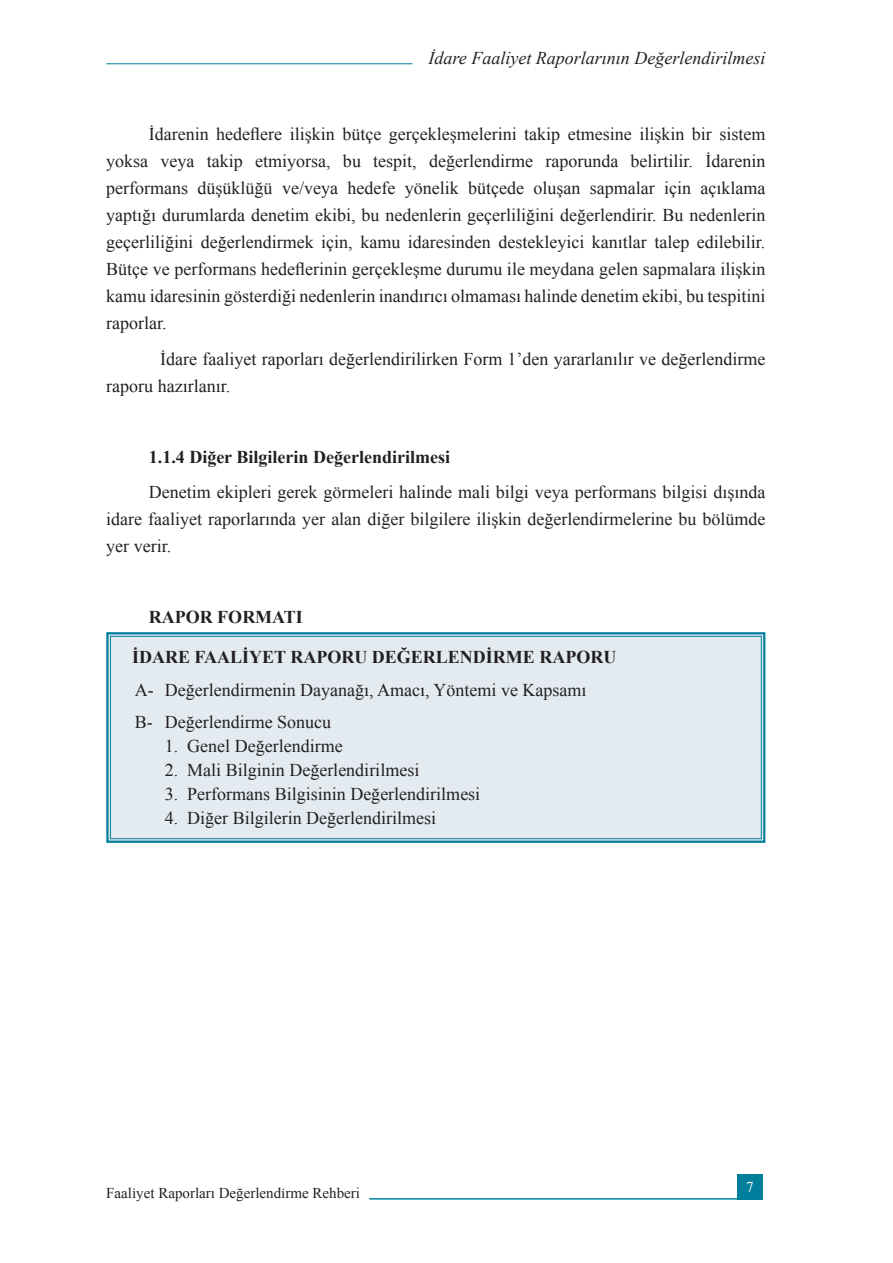
<style>
.page{position:relative;width:893px;height:1263px;background:#fff}
.page>*{position:absolute;margin:0;border:0;box-sizing:border-box;transform-origin:0 0}
.t1{font:18px/27px "Times New Roman";color:#231f20;text-align:justify}
.t2{font:700 18px "Times New Roman";color:#231f20}
.t3{font:italic 18px "Times New Roman";color:#231f20}
.t4{font:15px "Times New Roman";color:#231f20}
.t5{font:15px "Times New Roman";color:#fff}
</style>
<div class="page">
<div style="left:737px;top:1174px;width:26px;height:25px;background:#007f9d"></div>
<hr style="left:106px;top:63px;width:306px;height:1px;background:#007f9d">
<hr style="left:369px;top:1198px;width:368px;height:1px;background:#007f9d">
<div style="left:106px;top:632px;width:660px;height:211px;background:#e3ebf1"></div>
<div style="left:110px;top:636px;width:652px;height:203px;border:1px solid #007f9d"></div>
<p class="t3" style="left:429px;top:45px;width:339px">İdare Faali̇yet Raporlarının Değerlendi̇ri̇lmesi̇</p>
<p class="t1" style="left:106px;top:120px;width:661px;text-indent:43px">İdarenin hedeflere ilişkin bütçe gerçekleşmelerini takip etmesine ilişkin bir sistem yoksa veya takip etmiyorsa, bu tespit, değerlendirme raporunda belirtilir. İdarenin performans düşüklüğü ve/veya hedefe yönelik bütçede oluşan sapmalar için açıklama yaptığı durumlarda denetim ekibi, bu nedenlerin geçerliliğini değerlendirir. Bu nedenlerin geçerliliğini değerlendirmek için, kamu idaresinden destekleyici kanıtlar talep edilebilir.<br>Bütçe ve performans hedeflerinin gerçekleşme durumu ile meydana gelen sapmalara ilişkin kamu idaresinin gösterdiği nedenlerin inandırıcı olmaması halinde denetim ekibi, bu tespitini raporlar.</p>
<p class="t1" style="left:106px;top:345px;width:661px;text-indent:54px">İdare faaliyet raporları değerlendirilirken Form 1’den yararlanılır ve değerlendirme raporu hazırlanır.</p>
<p class="t2" style="left:149px;top:444px;width:303px">1.1.4 Diğer Bilgilerin Değerlendirilmesi</p>
<p class="t1" style="left:106px;top:478px;width:661px;text-indent:43px">Denetim ekipleri gerek görmeleri halinde mali bilgi veya performans bilgisi dışında idare faaliyet raporlarında yer alan diğer bilgilere ilişkin değerlendirmelerine bu bölümde yer verir.</p>
<p class="t2" style="left:149px;top:605px;width:156px">RAPOR FORMATI</p>
<p class="t2" style="left:132px;top:645px;width:486px">İDARE FAALİYET RAPORU DEĞERLENDİRME RAPORU</p>
<p class="t1" style="left:135px;top:673px;width:452px;line-height:32.5px">A- Değerlendirmenin Dayanağı, Amacı, Yöntemi ve Kapsamı<br>B- Değerlendirme Sonucu</p>
<p class="t1" style="left:165px;top:732px;width:179px">1. Genel Değerlendirme</p>
<p class="t1" style="left:165px;top:756px;width:256px">2. Mali Bilginin Değerlendirilmesi</p>
<p class="t1" style="left:165px;top:780px;width:317px">3. Performans Bilgisinin Değerlendirilmesi</p>
<p class="t1" style="left:165px;top:804px;width:273px">4. Diğer Bilgilerin Değerlendirilmesi</p>
<p class="t4" style="left:106px;top:1183px;width:255px">Faali̇yet Raporları Değerlendi̇rme Rehberi</p>
<p class="t5" style="left:746px;top:1177px;width:9px">7</p>
</div>
